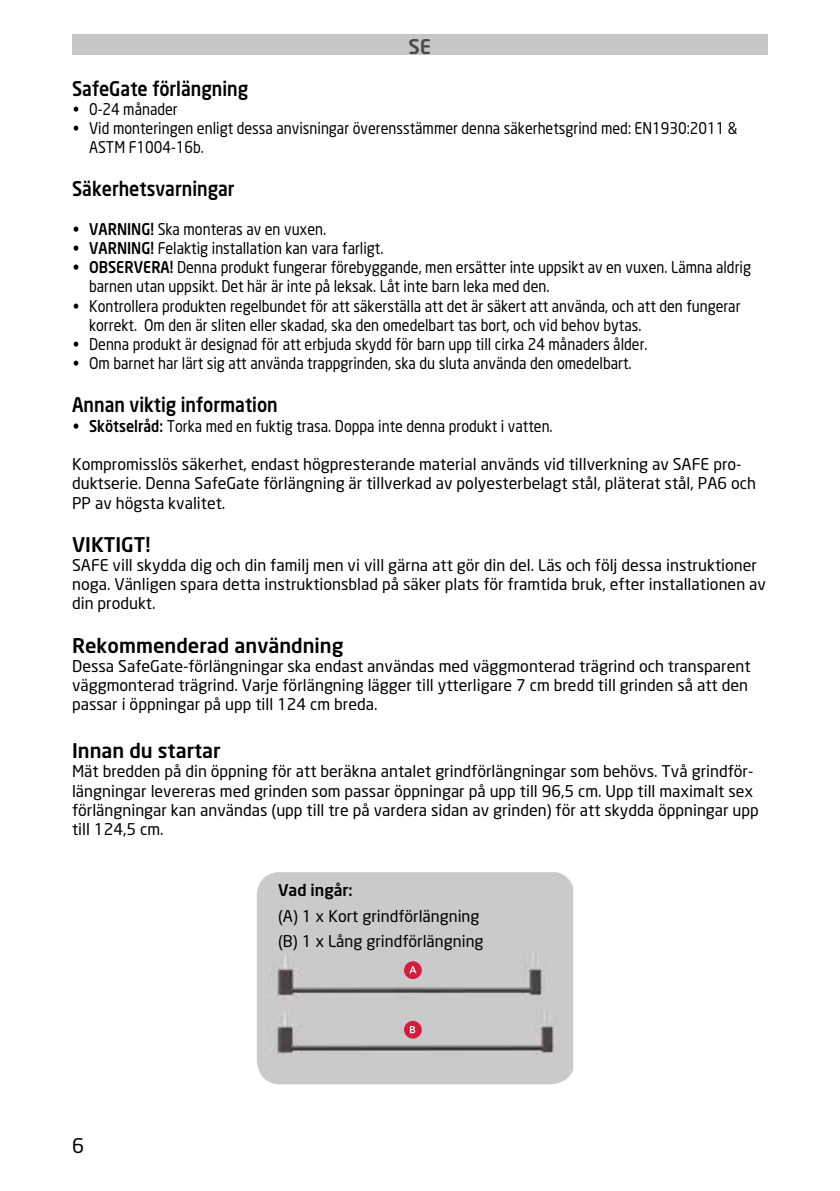
<style>
.page{position:relative;width:840px;height:1191px;background:#fff}
.page>*{position:absolute;margin:0;border:0;box-sizing:border-box;transform-origin:0 0}
.t1{font:500 20px "Neo Sans";color:#000;scale:.89 1}
.t2{font:500 20px "Neo Sans";color:#000}
.t3{font:500 20px "Neo Sans";color:#4a4a49}
.t4{font:20px "Neo Sans";color:#000}
.t5{font:16px/19.2px "Neo Sans";color:#000}
.t6{font:16px/19.2px "Neo Sans";color:#000;scale:.89 1}
.t7{font:500 16px "Neo Sans";color:#000}
.s1{font-weight:500}
</style>
<div class="page">
<img style="left:257px;top:872px;width:316px;height:212px">
<div style="left:404px;top:961px;width:17px;height:18px;background:#d51e3b;border-radius:50%"></div>
<svg style="left:409px;top:966px;width:7px;height:7px"></svg>
<div style="left:404px;top:1020px;width:17px;height:18px;background:#d51e3b;border-radius:50%"></div>
<svg style="left:410px;top:1026px;width:5px;height:7px"></svg>
<div style="left:72px;top:34px;width:695px;height:21px;background:#c6c6c6"></div>
<p class="t3" style="left:408px;top:34px;width:24px">SE</p>
<p class="t1" style="left:72px;top:76px;width:199px">SafeGate förlängning</p>
<p class="t6" style="left:73px;top:99px;width:119px">• 0-24 månader</p>
<p class="t6" style="left:89px;top:118px;width:729px;text-indent:-16px">• Vid monteringen enligt dessa anvisningar överensstämmer denna säkerhetsgrind med: EN1930:2011 &amp;<br>ASTM F1004-16b.</p>
<p class="t1" style="left:72px;top:176px;width:184px">Säkerhetsvarningar</p>
<p class="t6" style="left:73px;top:219px;width:285px"><span class="s1">• VARNING!</span> Ska monteras av en vuxen.</p>
<p class="t6" style="left:73px;top:238px;width:350px"><span class="s1">• VARNING!</span> Felaktig installation kan vara farligt.</p>
<p class="t6" style="left:89px;top:257px;width:744px;text-indent:-16px"><span class="s1">• OBSERVERA!</span> Denna produkt fungerar förebyggande, men ersätter inte uppsikt av en vuxen. Lämna aldrig barnen utan uppsikt. Det här är inte på leksak. Låt inte barn leka med den.</p>
<p class="t6" style="left:89px;top:296px;width:733px;text-indent:-16px">• Kontrollera produkten regelbundet för att säkerställa att det är säkert att använda, och att den fungerar korrekt. Om den är sliten eller skadad, ska den omedelbart tas bort, och vid behov bytas.</p>
<p class="t6" style="left:73px;top:334px;width:646px">• Denna produkt är designad för att erbjuda skydd för barn upp till cirka 24 månaders ålder.</p>
<p class="t6" style="left:73px;top:353px;width:628px">• Om barnet har lärt sig att använda trappgrinden, ska du sluta använda den omedelbart.</p>
<p class="t1" style="left:72px;top:392px;width:232px">Annan viktig information</p>
<p class="t6" style="left:73px;top:416px;width:540px"><span class="s1">• Skötselråd:</span> Torka med en fuktig trasa. Doppa inte denna produkt i vatten.</p>
<p class="t5" style="left:72px;top:454px;width:685px">Kompromisslös säkerhet, endast högpresterande material används vid tillverkning av SAFE pro&shy;duktserie. Denna SafeGate förlängning är tillverkad av polyesterbelagt stål, pläterat stål, PA6 och<br>PP av högsta kvalitet.</p>
<p class="t2" style="left:72px;top:532px;width:80px">VIKTIGT!</p>
<p class="t5" style="left:72px;top:555px;width:695px">SAFE vill skydda dig och din familj men vi vill gärna att gör din del. Läs och följ dessa instruktioner noga. Vänligen spara detta instruktionsblad på säker plats för framtida bruk, efter installationen av din produkt.</p>
<p class="t2" style="left:72px;top:632px;width:273px">Rekommenderad användning</p>
<p class="t5" style="left:72px;top:656px;width:679px">Dessa SafeGate-förlängningar ska endast användas med väggmonterad trägrind och transparent väggmonterad trägrind. Varje förlängning lägger till ytterligare 7 cm bredd till grinden så att den passar i öppningar på upp till 124 cm breda.</p>
<p class="t2" style="left:72px;top:738px;width:150px">Innan du startar</p>
<p class="t5" style="left:72px;top:761px;width:688px">Mät bredden på din öppning för att beräkna antalet grindförlängningar som behövs. Två grindför&shy;längningar levereras med grinden som passar öppningar på upp till 96,5 cm. Upp till maximalt sex förlängningar kan användas (upp till tre på vardera sidan av grinden) för att skydda öppningar upp till 124,5 cm.</p>
<p class="t4" style="left:72px;top:1133px;width:14px">6</p>
<p class="t7" style="left:278px;top:880px;width:76px">Vad ingår:</p>
<p class="t5" style="left:278px;top:902px;width:207px;line-height:26px">(A) 1 x Kort grindförlängning (B) 1 x Lång grindförlängning</p>
</div>
